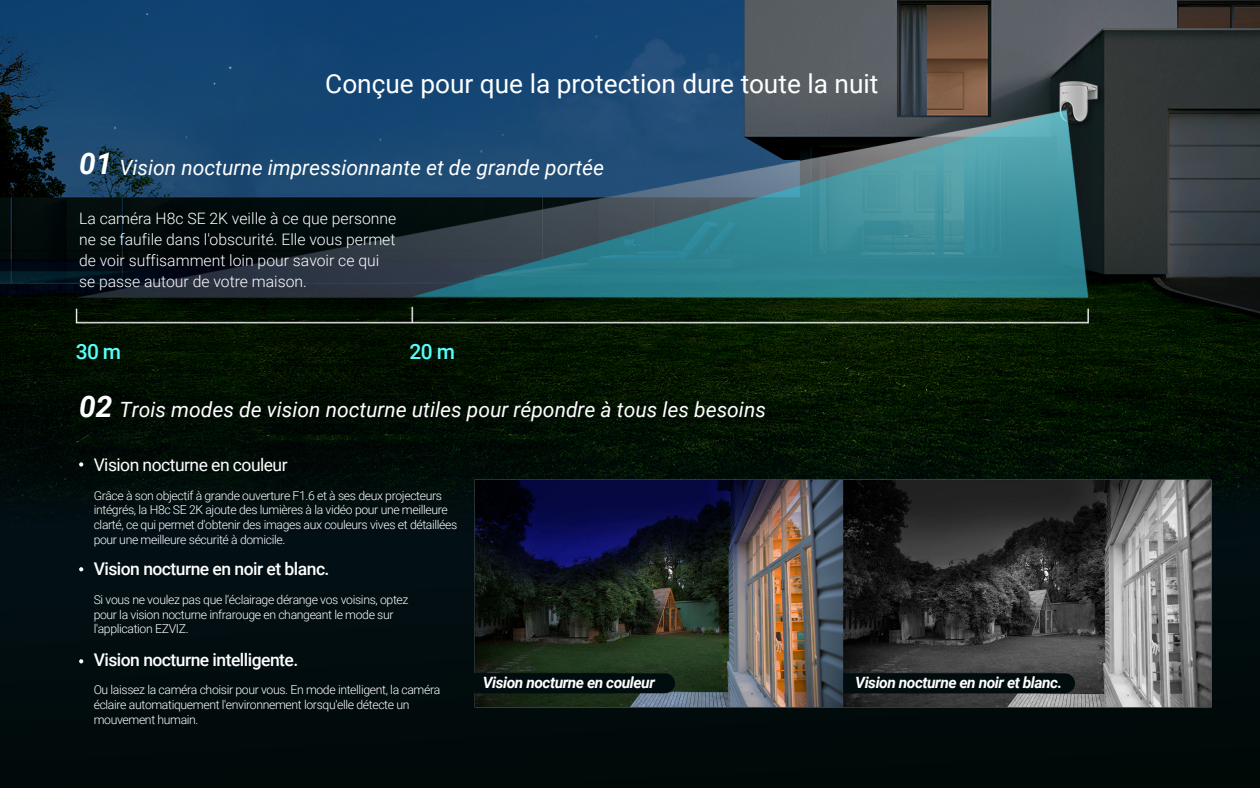
<style>
.page{position:relative;width:1260px;height:788px;background:#fff}
.page>*{position:absolute;margin:0;border:0;box-sizing:border-box;transform-origin:0 0}
.t1{font:26.25px "Roboto";color:#fff}
.t2{font:italic 21px "Roboto";color:#fff}
.t3{font:500 21px "Roboto";color:#55fffc}
.t4{font:500 17.5px "Roboto";letter-spacing:-.03em;color:#fff}
.t5{font:17.5px "Roboto";letter-spacing:-.03em;color:#fff}
.t6{font:300 15.75px/21px "Roboto";color:#fff}
.t7{font:italic 700 15.58px "Roboto";letter-spacing:-.03em;color:#fff}
.t8{font:300 12.25px/14.7px "Roboto";letter-spacing:-.03em;color:#fff}
.s1{font-weight:700;font-size:29.75px}
</style>
<div class="page">
<img style="left:0;top:0;width:1260px;height:788px">
<img style="left:470px;top:470px;width:747px;height:249px">
<svg style="left:79px;top:462px;width:4px;height:4px"></svg>
<svg style="left:79px;top:567px;width:4px;height:4px"></svg>
<svg style="left:79px;top:659px;width:4px;height:4px"></svg>
<div style="left:473px;top:673px;width:202px;height:20px;background:#010c0e"></div>
<div style="left:843px;top:673px;width:232px;height:20px;background:#010c0e"></div>
<h1 class="t1" style="left:325px;top:65px;width:555px">Conçue pour que la protection dure toute la nuit</h1>
<h2 class="t2" style="left:79px;top:152px;width:526px"><span class="s1">01</span> Vision nocturne impressionnante et de grande portée</h2>
<p class="t6" style="left:79px;top:207px;width:319px">La caméra H8c SE 2K veille à ce que personne ne se faufile dans l'obscurité. Elle vous permet de voir suffisamment loin pour savoir ce qui se passe autour de votre maison.</p>
<h2 class="t3" style="left:76px;top:336px;width:47px">30 m</h2>
<h2 class="t3" style="left:410px;top:336px;width:47px">20 m</h2>
<h2 class="t2" style="left:79px;top:394px;width:688px"><span class="s1">02</span> Trois modes de vision nocturne utiles pour répondre à tous les besoins</h2>
<h3 class="t5" style="left:94px;top:452px;width:195px">Vision nocturne en couleur</h3>
<p class="t8" style="left:94px;top:487px;width:365px">Grâce à son objectif à grande ouverture F1.6 et à ses deux projecteurs intégrés, la H8c SE 2K ajoute des lumières à la vidéo pour une meilleure clarté, ce qui permet d'obtenir des images aux couleurs vives et détaillées pour une meilleure sécurité à domicile.</p>
<h3 class="t4" style="left:94px;top:556px;width:237px">Vision nocturne en noir et blanc.</h3>
<p class="t8" style="left:94px;top:591px;width:316px">Si vous ne voulez pas que l'éclairage dérange vos voisins, optez pour la vision nocturne infrarouge en changeant le mode sur l'application EZVIZ.</p>
<h3 class="t4" style="left:94px;top:647px;width:206px">Vision nocturne intelligente.</h3>
<p class="t8" style="left:94px;top:682px;width:348px">Ou laissez la caméra choisir pour vous. En mode intelligent, la caméra éclaire automatiquement l'environnement lorsqu'elle détecte un mouvement humain.</p>
<p class="t7" style="left:483px;top:671px;width:174px">Vision nocturne en couleur</p>
<p class="t7" style="left:855px;top:671px;width:209px">Vision nocturne en noir et blanc.</p>
</div>
